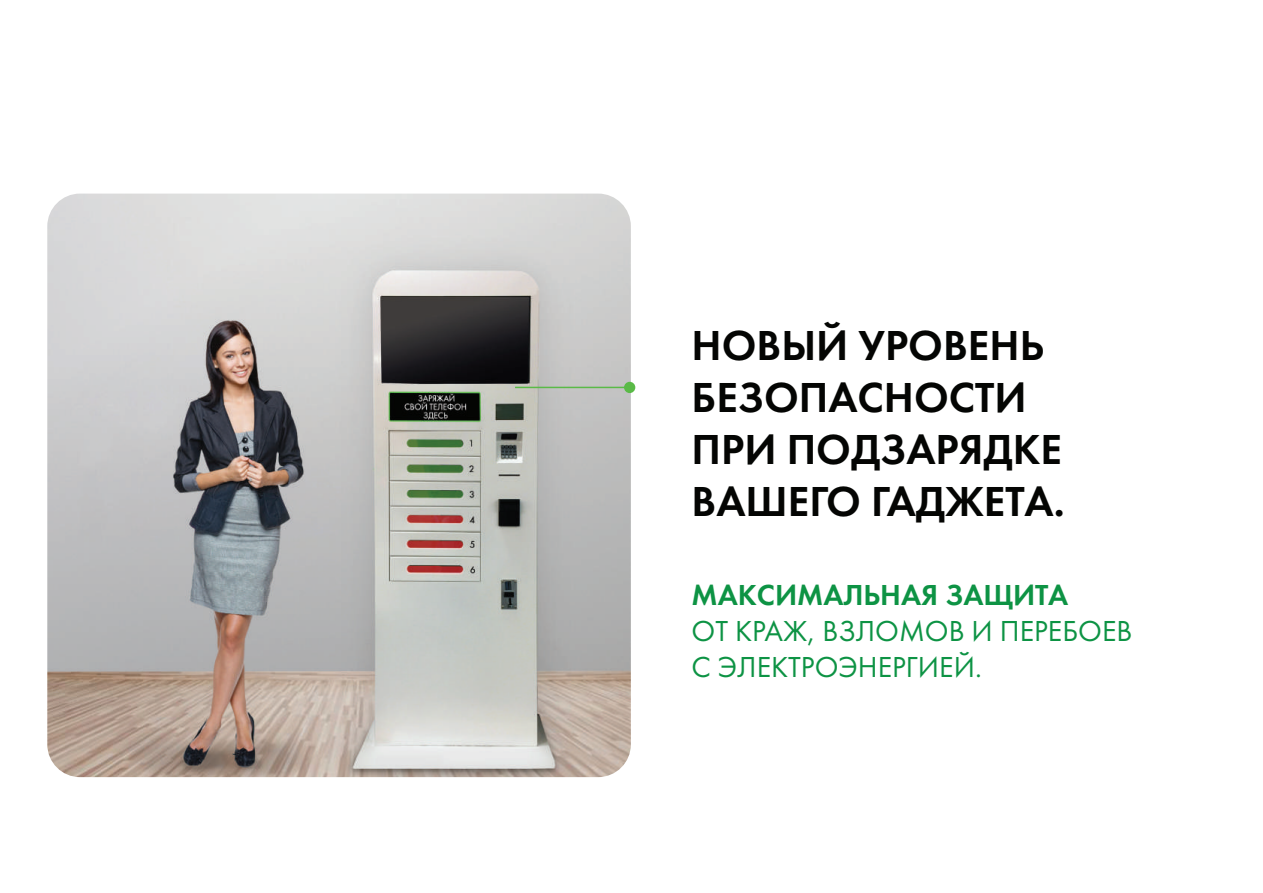
<style>
.page{position:relative;width:1263px;height:893px;background:#fff}
.page>*{position:absolute;margin:0;border:0;box-sizing:border-box;transform-origin:0 0}
.t1{font:43.5px/52.2px "Futura Demi C";color:#040503}
.t2{font:30px/36px "Futura Book C";color:#0d9344}
.t3{font:30px "Futura Demi C";color:#0d9344}
</style>
<div class="page">
<img style="left:47px;top:194px;width:584px;height:583px">
<hr style="left:515px;top:387px;width:115px;height:1px;background:#5aba47">
<div style="left:624px;top:382px;width:11px;height:11px;background:#5aba47;border-radius:50%"></div>
<p class="t1" style="left:692px;top:319px;width:375px">НОВЫЙ УРОВЕНЬ<br>БЕЗОПАСНОСТИ<br>ПРИ ПОДЗАРЯДКЕ<br>ВАШЕГО ГАДЖЕТА.</p>
<p class="t3" style="left:692px;top:577px;width:378px">МАКСИМАЛЬНАЯ ЗАЩИТА</p>
<p class="t2" style="left:692px;top:613px;width:442px">ОТ КРАЖ, ВЗЛОМОВ И ПЕРЕБОЕВ<br>С ЭЛЕКТРОЭНЕРГИЕЙ.</p>
</div>
